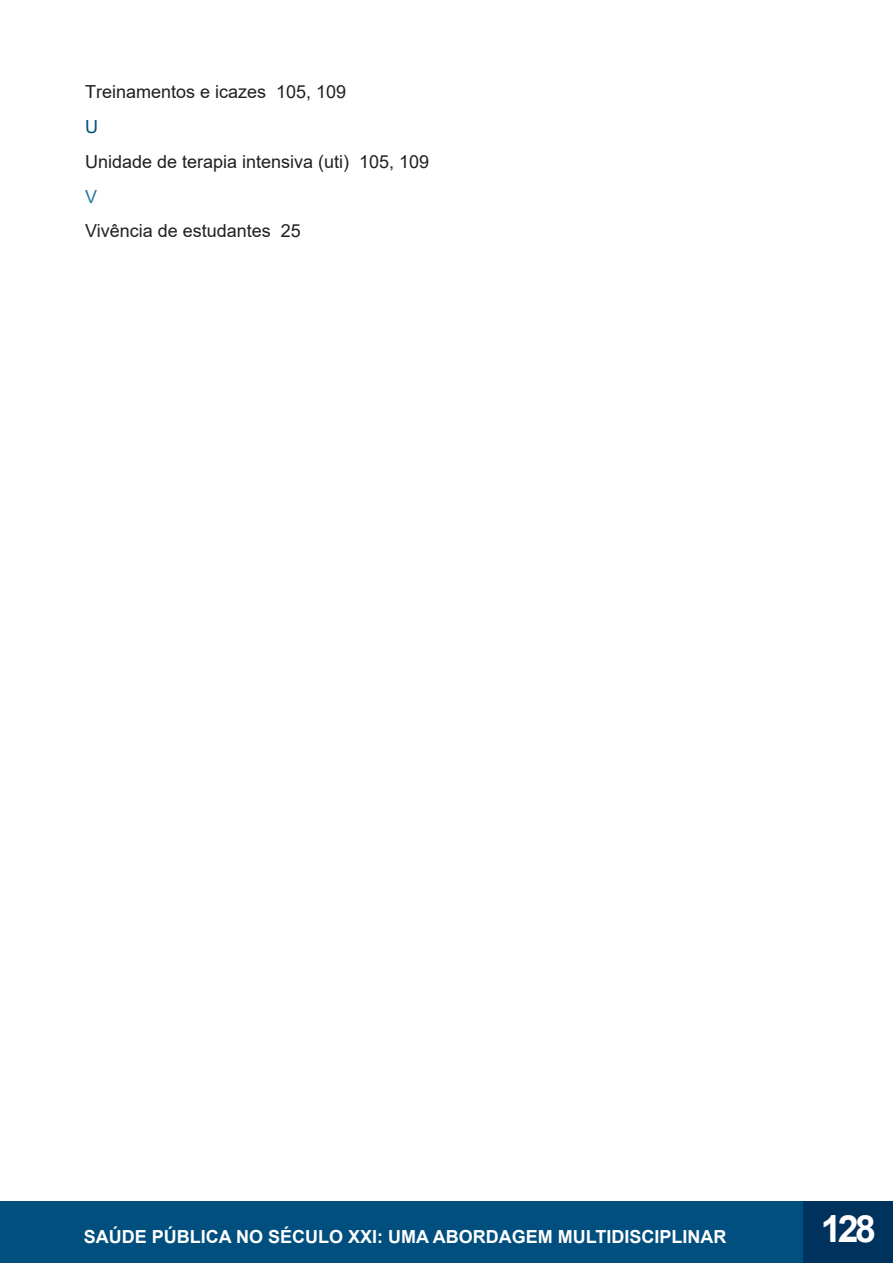
<style>
.page{position:relative;width:893px;height:1263px;background:#fff}
.page>*{position:absolute;margin:0;border:0;box-sizing:border-box;transform-origin:0 0}
.t1{font:700 37.5px "Arial";color:#fff}
.t2{font:18px/34.8px "Arial";color:#231f20}
.t3{font:700 18px "Arial";color:#fff}
.s1{color:#004f7e}
.s2{color:#2778a1}
</style>
<div class="page">
<div style="left:0;top:1201px;width:810px;height:62px;background:#004f7e"></div>
<div style="left:804px;top:1201px;width:89px;height:62px;background:#00325e"></div>
<p class="t2" style="left:85px;top:74px;width:346px">Treinamentos e icazes 105, 109<br><span class="s1">U<br></span>Unidade de terapia intensiva (uti) 105, 109<br><span class="s2">V<br></span>Vivência de estudantes 25</p>
<p class="t3" style="left:84px;top:1223px;width:644px">SAÚDE PÚBLICA NO SÉCULO XXI: UMA ABORDAGEM MULTIDISCIPLINAR</p>
<h1 class="t1" style="left:821px;top:1202px;width:57px">128</h1>
</div>
